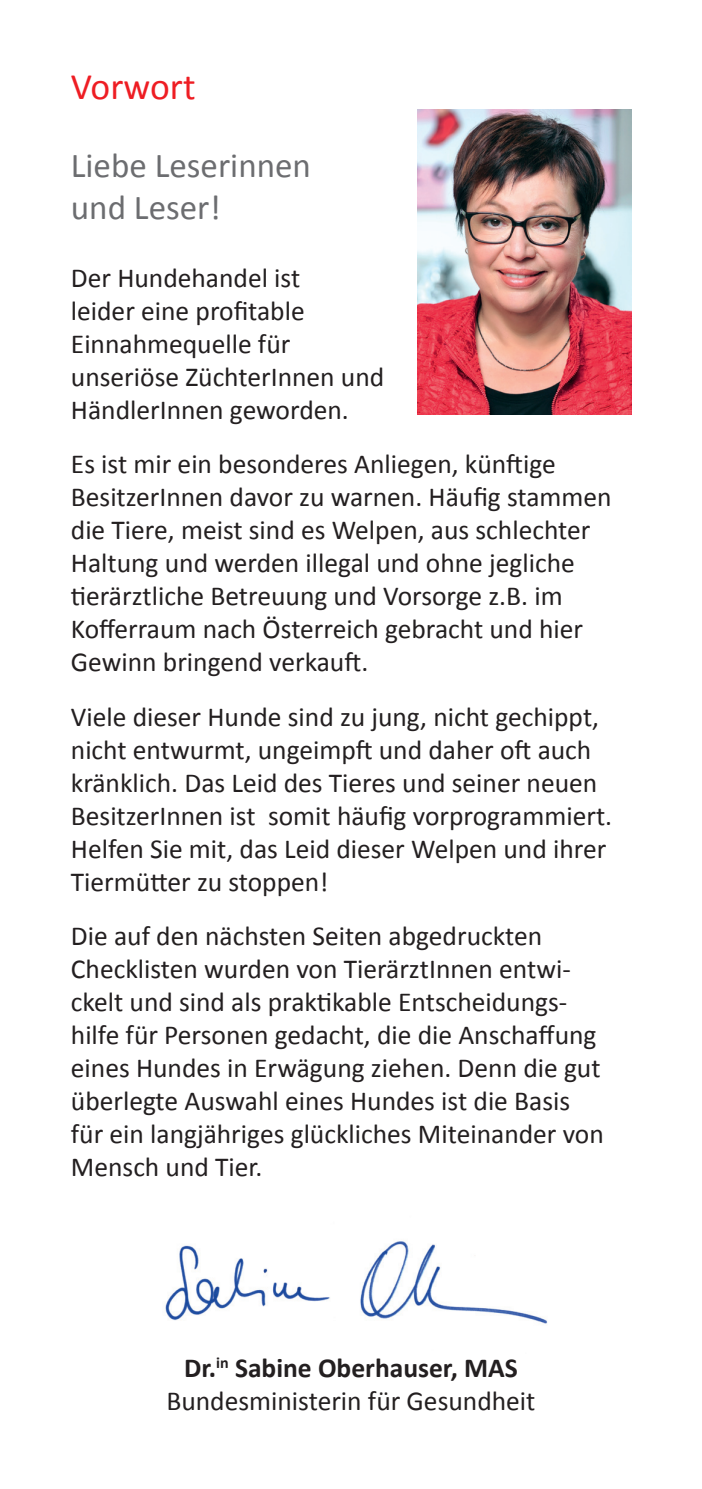
<style>
.page{position:relative;width:702px;height:1489px;background:#fff}
.page>*{position:absolute;margin:0;border:0;box-sizing:border-box;transform-origin:0 0}
.t1{font:37.5px "Calibri";color:#ee1d23}
.t2{font:35px/42px "Calibri";color:#6c6d70}
.P_Vorwort{font:27.5px/33px "Calibri";color:#231f20}
.s1{font-weight:700}
</style>
<div class="page">
<img style="left:418px;top:110px;width:213px;height:305px">
<img style="left:165px;top:1241px;width:383px;height:83px">
<h2 class="t1" style="left:71px;top:63px;width:126px">Vorwort</h2>
<h4 class="t2" style="left:71px;top:144px;width:241px">Liebe Leserinnen und Leser!</h4>
<p class="P_Vorwort" style="left:71px;top:261px;width:315px">Der Hundehandel ist<br>leider eine profitable<br>Einnahmequelle für unseriöse ZüchterInnen und<br>HändlerInnen geworden.</p>
<p class="P_Vorwort" style="left:71px;top:448px;width:542px">Es ist mir ein besonderes Anliegen, künftige BesitzerInnen davor zu warnen. Häufig stammen die Tiere, meist sind es Welpen, aus schlechter Haltung und werden illegal und ohne jegliche tierärztliche Betreuung und Vorsorge z.B. im Kofferraum nach Österreich gebracht und hier Gewinn bringend verkauft.</p>
<p class="P_Vorwort" style="left:71px;top:700px;width:542px">Viele dieser Hunde sind zu jung, nicht gechippt, nicht entwurmt, ungeimpft und daher oft auch kränklich. Das Leid des Tieres und seiner neuen BesitzerInnen ist somit häufig vorprogrammiert.<br>Helfen Sie mit, das Leid dieser Welpen und ihrer Tiermütter zu stoppen!</p>
<p class="P_Vorwort" style="left:71px;top:919px;width:534px">Die auf den nächsten Seiten abgedruckten Checklisten wurden von TierärztInnen entwi&shy;ckelt und sind als praktikable Entscheidungs&shy;hilfe für Personen gedacht, die die Anschaffung eines Hundes in Erwägung ziehen. Denn die gut überlegte Auswahl eines Hundes ist die Basis für ein langjähriges glückliches Miteinander von Mensch und Tier.</p>
<p class="P_Vorwort" style="left:166px;top:1350px;width:370px;text-align:center"><span class="s1">Dr.</span><sup>in</sup> <span class="s1">Sabine Oberhauser, MAS<br></span>Bundesministerin für Gesundheit</p>
</div>
